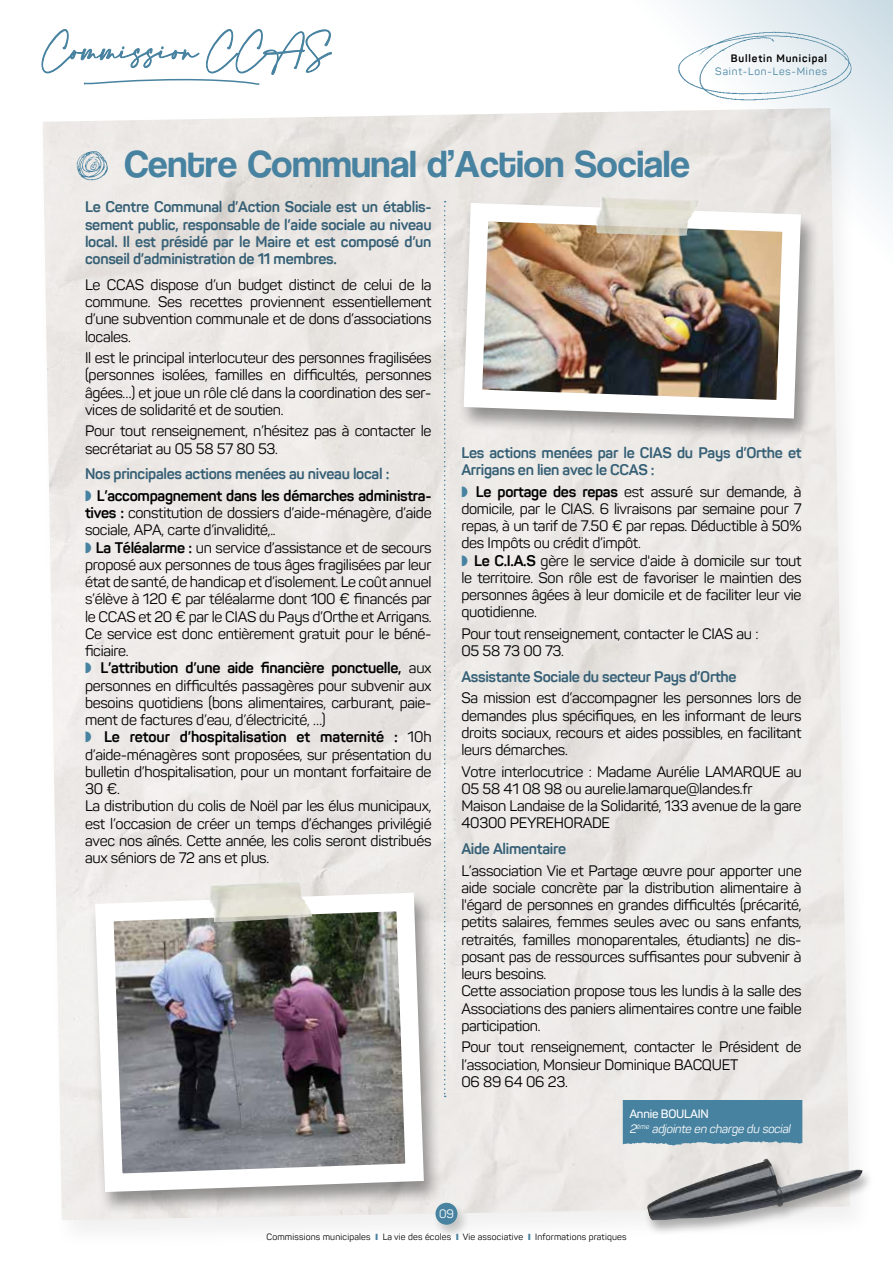
<style>
.page{position:relative;width:893px;height:1263px;background:#fff}
.page>*{position:absolute;margin:0;border:0;box-sizing:border-box;transform-origin:0 0}
.t1{font:39px "Coolvetica Rg";color:#4782a0}
.t2{font:15px/17.2px "Panton";letter-spacing:-.02em;color:#000}
.t3{font:700 15px/17.2px "Panton";letter-spacing:-.02em;color:#355f75;text-align:justify}
.t4{font:700 15px/21.5px "Panton";letter-spacing:-.02em;color:#000}
.t5{font:italic 12px/15px "Panton";color:#fff}
.t6{font:12px "Panton";color:#fff}
.t7{font:10.5px "Panton";letter-spacing:.08em;color:#4782a0}
.t8{font:700 10.5px "Panton";letter-spacing:.08em;color:#000}
.t9{font:9px "Panton";letter-spacing:.02em;color:#000}
.s1{color:#355f75}
.s2{color:#4782a0}
.s3{font-weight:700}
.s4{font-weight:600;font-style:normal}
</style>
<div class="page">
<svg style="left:676px;top:0;width:217px;height:221px"></svg>
<div style="left:34px;top:105px;width:842px;height:1147px;background:#000;opacity:.2"></div>
<div style="left:643px;top:1157px;width:232px;height:79px;background:#000;opacity:.3"></div>
<img style="left:647px;top:1159px;width:204px;height:61px">
<div style="left:431px;top:1202px;width:39px;height:38px;background:#000;opacity:.2"></div>
<div style="left:435px;top:1203px;width:22px;height:22px;background:#4782a0;border-radius:50%"></div>
<img style="left:69px;top:146px;width:44px;height:38px">
<svg style="left:444px;top:201px;width:2px;height:896px;background:#ccd5d8"></svg>
<svg style="left:42px;top:29px;width:290px;height:56px"></svg>
<img style="left:676px;top:24px;width:180px;height:76px">
<img style="left:614px;top:1100px;width:195px;height:52px">
<div style="left:89px;top:891px;width:354px;height:325px;background:#000;opacity:.4"></div>
<img style="left:86px;top:883px;width:347px;height:318px">
<div style="left:457px;top:201px;width:363px;height:241px;background:#000;opacity:.4"></div>
<img style="left:454px;top:194px;width:356px;height:234px">
<img style="left:208px;top:882px;width:104px;height:40px">
<img style="left:595px;top:197px;width:104px;height:39px">
<p class="t8" style="left:731px;top:52px;width:98px">Bulletin Municipal</p>
<p class="t7" style="left:715px;top:65px;width:113px">Saint-Lon-Les-Mines</p>
<h1 class="t1" style="left:124px;top:141px;width:567px">Centre Communal d’Action Sociale</h1>
<p class="t3" style="left:85px;top:198px;width:348px">Le Centre Communal d’Action Sociale est un établis&shy;sement public, responsable de l’aide sociale au niveau local. Il est présidé par le Maire et est composé d’un conseil d’administration de 11 membres.</p>
<p class="t2" style="left:85px;top:276px;width:348px;text-align:justify">Le CCAS dispose d’un budget distinct de celui de la commune. Ses recettes proviennent essentiellement d’une subvention communale et de dons d’associations locales.</p>
<p class="t2" style="left:85px;top:349px;width:348px;text-align:justify">Il est le principal interlocuteur des personnes fragilisées (personnes isolées, familles en difficultés, personnes âgées…) et joue un rôle clé dans la coordination des ser&shy;vices de solidarité et de soutien.</p>
<p class="t2" style="left:85px;top:422px;width:348px">Pour tout renseignement, n’hésitez pas à contacter le secrétariat au 05 58 57 80 53.</p>
<p class="t4" style="left:85px;top:463px;width:348px"><span class="s1">Nos principales actions menées au niveau local :<br></span><span class="s2">◗</span> L’accompagnement dans les démarches administra-</p>
<p class="t2" style="left:85px;top:504px;width:348px"><span class="s3">tives :</span> constitution de dossiers d’aide-ménagère, d’aide sociale, APA, carte d’invalidité,..<br><span class="s2">◗</span> <span class="s3">La Téléalarme :</span> un service d’assistance et de secours proposé aux personnes de tous âges fragilisées par leur état de santé, de handicap et d’isolement. Le coût annuel s’élève à 120 € par téléalarme dont 100 € financés par le CCAS et 20 € par le CIAS du Pays d’Orthe et Arrigans.<br>Ce service est donc entièrement gratuit pour le béné&shy;ficiaire.<br><span class="s2">◗</span> <span class="s3">L’attribution d’une aide financière ponctuelle,</span> aux personnes en difficultés passagères pour subvenir aux besoins quotidiens (bons alimentaires, carburant, paie&shy;ment de factures d’eau, d’électricité, …)<br><span class="s2">◗</span> <span class="s3">Le retour d’hospitalisation et maternité :</span> 10h d’aide-ménagères sont proposées, sur présentation du bulletin d’hospitalisation, pour un montant forfaitaire de 30 €.<br>La distribution du colis de Noël par les élus municipaux, est l’occasion de créer un temps d’échanges privilégié avec nos aînés. Cette année, les colis seront distribués aux séniors de 72 ans et plus.</p>
<p class="t3" style="left:461px;top:444px;width:342px">Les actions menées par le CIAS du Pays d’Orthe et<br>Arrigans en lien avec le CCAS :</p>
<p class="t2" style="left:461px;top:483px;width:342px"><span class="s2">◗</span> <span class="s3">Le portage des repas</span> est assuré sur demande, à domicile, par le CIAS. 6 livraisons par semaine pour 7 repas, à un tarif de 7.50 € par repas. Déductible à 50% des Impôts ou crédit d’impôt.<br><span class="s2">◗</span> <span class="s3">Le C.I.A.S</span> gère le service d'aide à domicile sur tout le territoire. Son rôle est de favoriser le maintien des personnes âgées à leur domicile et de faciliter leur vie quotidienne.</p>
<p class="t2" style="left:461px;top:625px;width:299px">Pour tout renseignement, contacter le CIAS au :<br>05 58 73 00 73.</p>
<p class="t3" style="left:461px;top:668px;width:277px">Assistante Sociale du secteur Pays d’Orthe</p>
<p class="t2" style="left:461px;top:689px;width:342px;text-align:justify">Sa mission est d’accompagner les personnes lors de demandes plus spécifiques, en les informant de leurs droits sociaux, recours et aides possibles, en facilitant leurs démarches.</p>
<p class="t2" style="left:461px;top:763px;width:342px">Votre interlocutrice : Madame Aurélie LAMARQUE au 05 58 41 08 98 ou aurelie.lamarque@landes.fr<br>Maison Landaise de la Solidarité, 133 avenue de la gare 40300 PEYREHORADE</p>
<p class="t3" style="left:461px;top:840px;width:106px">Aide Alimentaire</p>
<p class="t2" style="left:461px;top:862px;width:342px">L’association Vie et Partage œuvre pour apporter une aide sociale concrète par la distribution alimentaire à l'égard de personnes en grandes difficultés (précarité, petits salaires, femmes seules avec ou sans enfants, retraités, familles monoparentales, étudiants) ne dis&shy;posant pas de ressources suffisantes pour subvenir à leurs besoins.<br>Cette association propose tous les lundis à la salle des Associations des paniers alimentaires contre une faible participation.</p>
<p class="t2" style="left:461px;top:1038px;width:342px">Pour tout renseignement, contacter le Président de l’association, Monsieur Dominique BACQUET<br>06 89 64 06 23.</p>
<p class="t5" style="left:629px;top:1106px;width:165px"><span class="s4">Annie BOULAIN<br></span>2<sup>ème</sup> adjointe en charge du social</p>
<p class="t6" style="left:439px;top:1206px;width:16px">09</p>
<p class="t9" style="left:266px;top:1231px;width:362px">Commissions municipales <span class="s2">❙</span> La vie des écoles <span class="s2">❙</span> Vie associative <span class="s2">❙</span> Informations pratiques</p>
</div>
